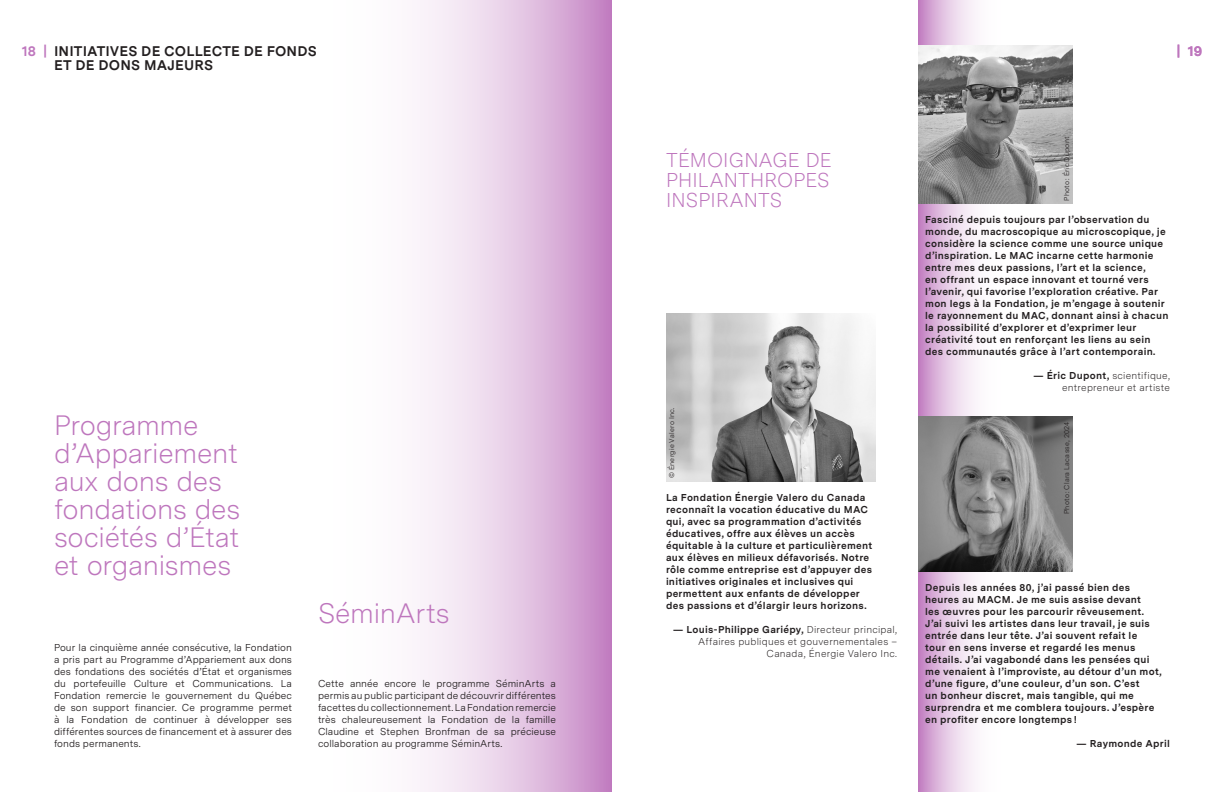
<style>
.page{position:relative;width:1224px;height:792px;background:#fff}
.page>*{position:absolute;margin:0;border:0;box-sizing:border-box;transform-origin:0 0}
.t1{font:300 28px/28px "Messina Sans";letter-spacing:-.01em;color:#be76bd}
.t2{font:300 20px/20px "Messina Sans";letter-spacing:.005em;color:#be76bd;text-align:justify}
.t3{font:700 14px "Messina Sans";letter-spacing:.01em;color:#231f20}
.t4{font:700 14px "Messina Sans";color:#be76bd}
.t5{font:700 10px/12px "Messina Sans";letter-spacing:.025em;color:#231f20}
.t6{font:10px/12px "Messina Sans";letter-spacing:.005em;color:#231f20;text-align:justify}
.t7{font:300 10px/12px "Messina Sans";letter-spacing:.025em;color:#231f20;text-align:right}
.t8{font:7px "Messina Sans";letter-spacing:.03em;color:#231f20}
.s1{color:#be76bd}
.s2{font-weight:700}
</style>
<div class="page">
<svg style="left:918px;top:0;width:94px;height:792px"></svg>
<svg style="left:417px;top:0;width:195px;height:792px;background:#e3c5e3"></svg>
<img style="left:666px;top:313px;width:210px;height:168px">
<img style="left:918px;top:45px;width:154px;height:159px">
<img style="left:918px;top:417px;width:154px;height:154px">
<h3 class="t3" style="left:22px;top:40px;width:296px"><span class="s1">18 |</span> INITIATIVES DE COLLECTE DE FONDS</h3>
<h3 class="t4" style="left:1177px;top:40px;width:27px">| 19</h3>
<h3 class="t3" style="left:54px;top:54px;width:161px">ET DE DONS MAJEURS</h3>
<h1 class="t1" style="left:54px;top:410px;width:188px">Programme d’Appariement aux dons des fondations des sociétés d’État et organismes</h1>
<p class="t6" style="left:54px;top:641px;width:240px">Pour la cinquième année consécutive, la Fondation a pris part au Programme d’Appariement aux dons des fondations des sociétés d’État et organismes du portefeuille Culture et Communications. La Fondation remercie le gouvernement du Québec de son support financier. Ce programme permet à la Fondation de continuer à développer ses différentes sources de financement et à assurer des fonds permanents.</p>
<h1 class="t1" style="left:318px;top:598px;width:133px">SéminArts</h1>
<p class="t6" style="left:318px;top:677px;width:240px">Cette année encore le programme SéminArts a permis au public participant de découvrir différentes facettes du collectionnement. La Fondation remercie très chaleureusement la Fondation de la famille Claudine et Stephen Bronfman de sa précieuse collaboration au programme SéminArts.</p>
<h2 class="t2" style="left:666px;top:149px;width:167px">TÉMOIGNAGE DE PHILANTHROPES INSPIRANTS</h2>
<p class="t8" style="left:667px;top:478px;width:72px;rotate:-90deg">© Énergie Valero Inc.</p>
<p class="t5" style="left:666px;top:491px;width:208px">La Fondation Énergie Valero du Canada reconnaît la vocation éducative du MAC qui, avec sa programmation d’activités éducatives, offre aux élèves un accès équitable à la culture et particulièrement aux élèves en milieux défavorisés. Notre rôle comme entreprise est d’appuyer des initiatives originales et inclusives qui permettent aux enfants de développer des passions et d’élargir leurs horizons.</p>
<p class="t7" style="left:673px;top:623px;width:225px"><span class="s2">— Louis-Philippe Gariépy,</span> Directeur principal,<br>Affaires publiques et gouvernementales –<br>Canada, Énergie Valero Inc.</p>
<p class="t8" style="left:1062px;top:201px;width:66px;rotate:-90deg">Photo: Éric Dupont</p>
<p class="t5" style="left:925px;top:213px;width:245px">Fasciné depuis toujours par l’observation du monde, du macroscopique au microscopique, je considère la science comme une source unique d’inspiration. Le MAC incarne cette harmonie entre mes deux passions, l’art et la science,<br>en offrant un espace innovant et tourné vers l’avenir, qui favorise l’exploration créative. Par mon legs à la Fondation, je m’engage à soutenir le rayonnement du MAC, donnant ainsi à chacun la possibilité d’explorer et d’exprimer leur créativité tout en renforçant les liens au sein des communautés grâce à l’art contemporain.</p>
<p class="t7" style="left:1034px;top:369px;width:138px"><span class="s2">— Éric Dupont,</span> scientifique, entrepreneur et artiste</p>
<p class="t8" style="left:1062px;top:514px;width:94px;rotate:-90deg">Photo: Clara Lacasse, 2024</p>
<p class="t5" style="left:925px;top:581px;width:238px">Depuis les années 80, j’ai passé bien des heures au MACM. Je me suis assise devant<br>les œuvres pour les parcourir rêveusement.<br>J’ai suivi les artistes dans leur travail, je suis entrée dans leur tête. J’ai souvent refait le<br>tour en sens inverse et regardé les menus détails. J’ai vagabondé dans les pensées qui me venaient à l’improviste, au détour d’un mot, d’une figure, d’une couleur, d’un son. C’est<br>un bonheur discret, mais tangible, qui me surprendra et me comblera toujours. J’espère en profiter encore longtemps !</p>
<p class="t5" style="left:1077px;top:737px;width:95px">— Raymonde April</p>
</div>
